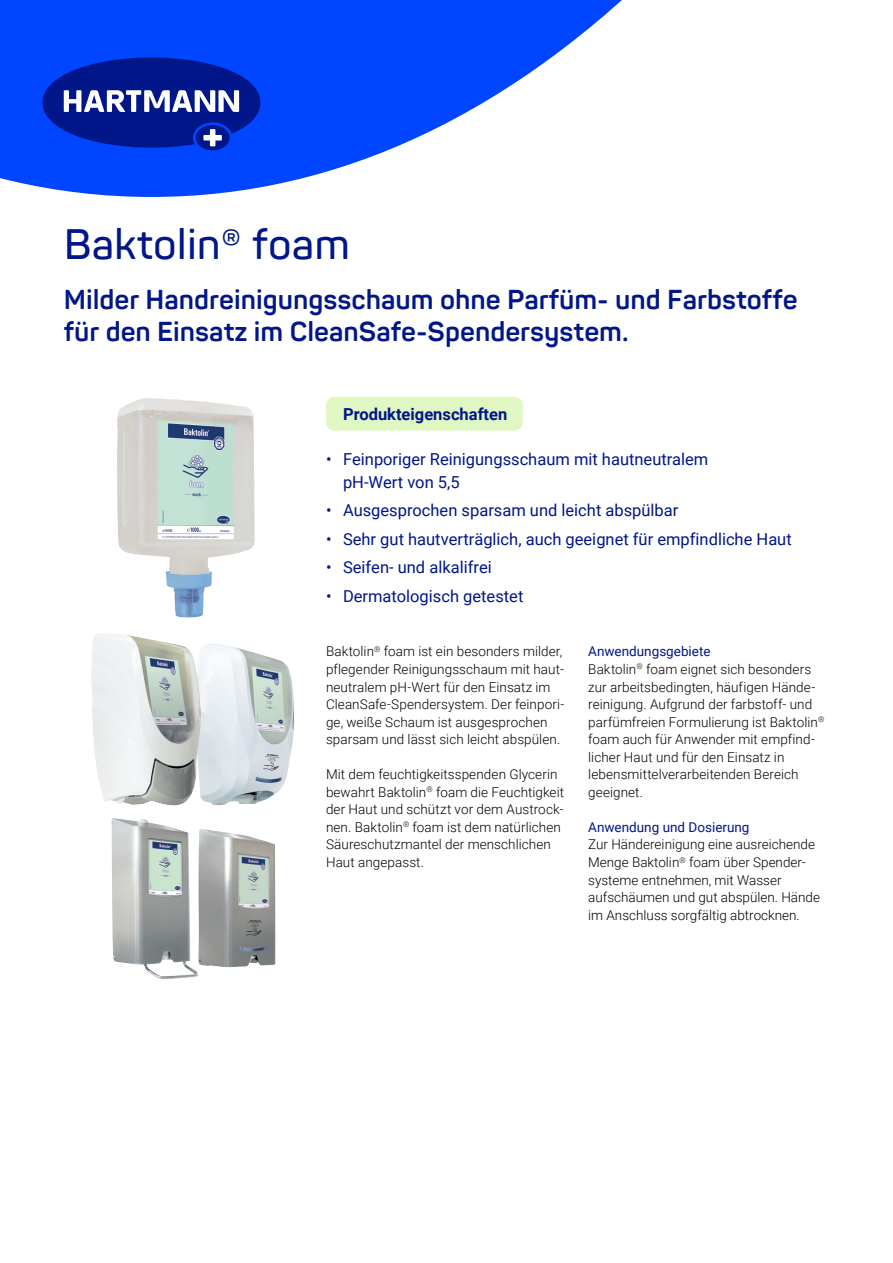
<style>
.page{position:relative;width:893px;height:1263px;background:#fff}
.page>*{position:absolute;margin:0;border:0;box-sizing:border-box;transform-origin:0 0}
.t1{font:600 42px "Panton";color:#001689}
.t2{font:700 27px/32.4px "Panton";color:#001689}
.t3{font:16.5px/22.5px "Roboto";color:#001689}
.t4{font:700 16.5px "Roboto";color:#001689}
.t5{font:300 13.5px/17.5px "Roboto";letter-spacing:.005em;color:#000}
.t6{font:13.5px "Roboto";color:#001689}
.s1{font-weight:400;color:#001689}
</style>
<div class="page">
<svg style="left:0;top:0;width:622px;height:197px;fill:#0045ff"></svg>
<div style="left:326px;top:397px;width:197px;height:34px;background:#e0f6c3;border-radius:9px"></div>
<img style="left:117px;top:398px;width:138px;height:219px">
<img style="left:201px;top:644px;width:93px;height:161px">
<img style="left:111px;top:818px;width:88px;height:161px">
<img style="left:198px;top:829px;width:77px;height:138px">
<img style="left:91px;top:633px;width:110px;height:173px">
<div style="left:196px;top:125px;width:34px;height:25px;background:#001689;border-radius:50%"></div>
<svg style="left:42px;top:57px;width:218px;height:91px"></svg>
<h1 class="t1" style="left:64px;top:219px;width:288px">Baktolin® foam</h1>
<h2 class="t2" style="left:64px;top:283px;width:735px">Milder Handreinigungsschaum ohne Parfüm- und Farbstoffe für den Einsatz im CleanSafe-Spendersystem.</h2>
<p class="t4" style="left:343px;top:402px;width:166px">Produkteigenschaften</p>
<p class="t3" style="left:343px;top:447px;width:367px;text-indent:-17px">• Feinporiger Reinigungsschaum mit hautneutralem pH-Wert von 5,5</p>
<p class="t3" style="left:326px;top:498px;width:354px">• Ausgesprochen sparsam und leicht abspülbar</p>
<p class="t3" style="left:326px;top:527px;width:467px">• Sehr gut hautverträglich, auch geeignet für empfindliche Haut</p>
<p class="t3" style="left:326px;top:555px;width:167px">• Seifen- und alkalifrei</p>
<p class="t3" style="left:326px;top:584px;width:199px">• Dermatologisch getestet</p>
<p class="t5" style="left:326px;top:642px;width:240px">Baktolin<sup>®</sup> foam ist ein besonders milder, pflegender Reinigungsschaum mit haut&shy;neutralem pH-Wert für den Einsatz im CleanSafe-Spendersystem. Der feinpori&shy;ge, weiße Schaum ist ausgesprochen sparsam und lässt sich leicht abspülen.</p>
<p class="t5" style="left:326px;top:765px;width:240px">Mit dem feuchtigkeitsspenden Glycerin bewahrt Baktolin<sup>®</sup> foam die Feuchtigkeit der Haut und schützt vor dem Austrock&shy;nen. Baktolin<sup>®</sup> foam ist dem natürlichen Säureschutzmantel der menschlichen Haut angepasst.</p>
<p class="t5" style="left:588px;top:642px;width:238px"><span class="s1">Anwendungsgebiete<br></span>Baktolin<sup>®</sup> foam eignet sich besonders zur arbeitsbedingten, häufigen Hände&shy;reinigung. Aufgrund der farbstoff- und parfümfreien Formulierung ist Baktolin<sup>® </sup>foam auch für Anwender mit empfind&shy;licher Haut und für den Einsatz in lebensmittelverarbeitenden Bereich geeignet.</p>
<p class="t6" style="left:588px;top:818px;width:163px">Anwendung und Dosierung</p>
<p class="t5" style="left:588px;top:835px;width:233px">Zur Händereinigung eine ausreichende Menge Baktolin<sup>®</sup> foam über Spender&shy;systeme entnehmen, mit Wasser aufschäumen und gut abspülen. Hände im Anschluss sorgfältig abtrocknen.</p>
</div>
